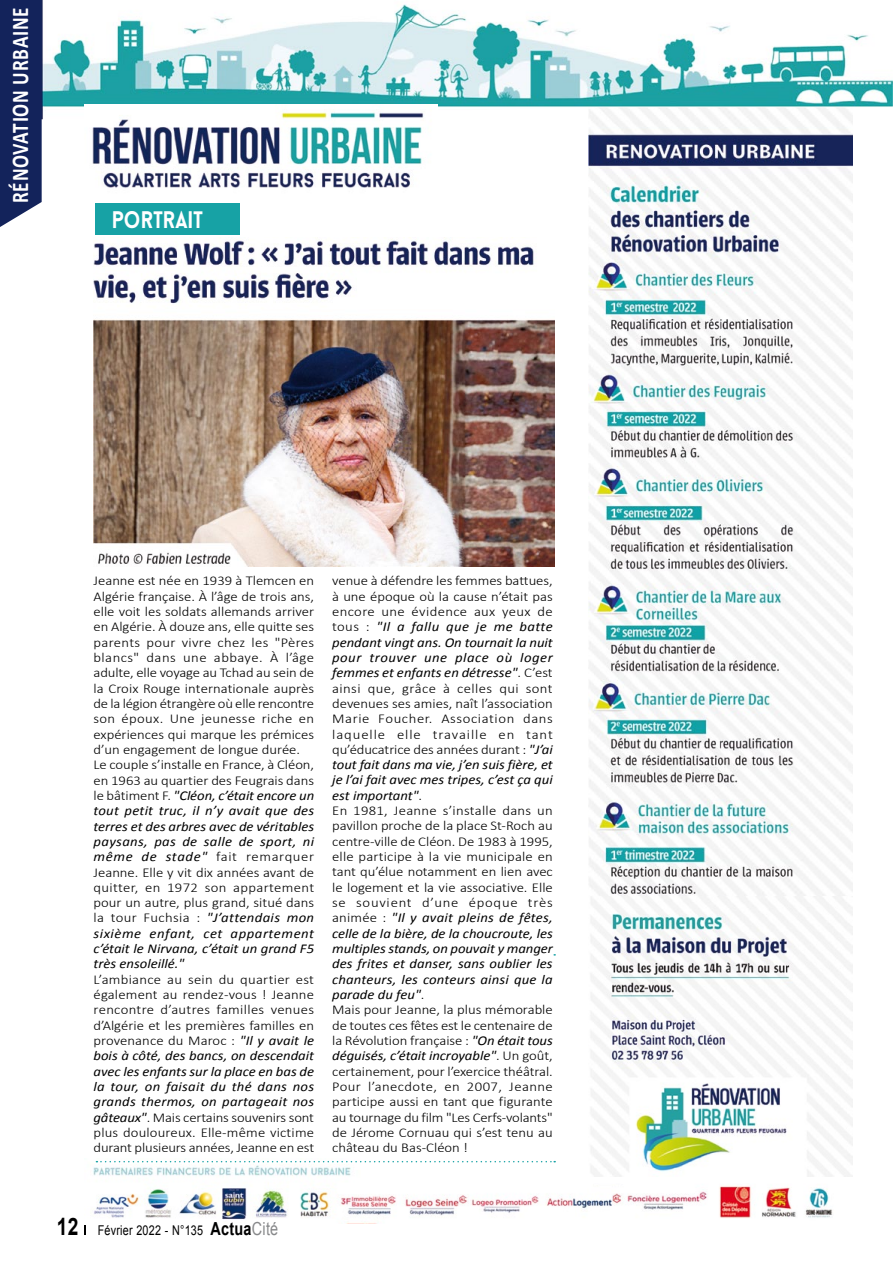
<style>
.page{position:relative;width:893px;height:1263px;background:#fff}
.page>*{position:absolute;margin:0;border:0;box-sizing:border-box;transform-origin:0 0}
.t1{font:700 24px "Calibri";letter-spacing:.04em;color:#fff;scale:.8 1}
.t2{font:700 24px "Baron Neue";color:#fff;scale:.88 1}
.t3{font:700 24px "Arial";color:#000;scale:.8 1}
.t4{font:300 13.5px/15.3px "Calibri";color:#000;scale:1.09 1}
.t5{font:13.5px "Arial";letter-spacing:.02em;color:#000;scale:.8 1}
.s1{font-weight:400;font-style:italic}
.s2{font-weight:700;font-size:18px}
.s3{font-size:18px;color:#87888a}
</style>
<div class="page">
<img style="left:591px;top:895px;width:261px;height:282px">
<img style="left:588px;top:120px;width:264px;height:775px">
<img style="left:42px;top:0;width:851px;height:120px">
<img style="left:93px;top:1160px;width:393px;height:63px">
<img style="left:469px;top:1183px;width:364px;height:40px">
<img style="left:85px;top:105px;width:353px;height:83px">
<img style="left:94px;top:237px;width:461px;height:329px">
<svg style="left:96px;top:1161px;width:459px;height:1px"></svg>
<div style="left:96px;top:204px;width:144px;height:31px;background:#17a2a5"></div>
<div style="left:0;top:0;width:42px;height:227px;background:#13235b"></div>
<h1 class="t1" style="left:5px;top:203px;width:246px;rotate:-90deg">Rénovation urbaine</h1>
<h1 class="t2" style="left:112px;top:205px;width:105px">PORTRAIT</h1>
<p class="t4" style="left:94px;top:573px;width:204px">Jeanne est née en 1939 à Tlemcen en Algérie française. À l’âge de trois ans, elle voit les soldats allemands arriver en Algérie. À douze ans, elle quitte ses parents pour vivre chez les "Pères blancs" dans une abbaye. À l’âge adulte, elle voyage au Tchad au sein de la Croix Rouge internationale auprès de la légion étrangère où elle rencontre son époux. Une jeunesse riche en expériences qui marque les prémices d’un engagement de longue durée.<br>Le couple s’installe en France, à Cléon, en 1963 au quartier des Feugrais dans le bâtiment F. <span class="s1">"Cléon, c’était encore un tout petit truc, il n’y avait que des terres et des arbres avec de véritables paysans, pas de salle de sport, ni même de stade"</span> fait remarquer Jeanne. Elle y vit dix années avant de quitter, en 1972 son appartement pour un autre, plus grand, situé dans la tour Fuchsia : <span class="s1">"J’attendais mon sixième enfant, cet appartement c’était le Nirvana, c’était un grand F5 très ensoleillé."</span></p>
<p class="t4" style="left:94px;top:971px;width:204px;text-align:justify">L’ambiance au sein du quartier est également au rendez-vous ! Jeanne rencontre d’autres familles venues d’Algérie et les premières familles en provenance du Maroc : <span class="s1">"Il y avait le bois à côté, des bancs, on descendait avec les enfants sur la place en bas de la tour, on faisait du thé dans nos grands thermos, on partageait nos gâteaux"</span>. Mais certains souvenirs sont plus douloureux. Elle-même victime durant plusieurs années, Jeanne en est</p>
<p class="t4" style="left:332px;top:573px;width:204px">venue à défendre les femmes battues, à une époque où la cause n’était pas encore une évidence aux yeux de tous : <span class="s1">"Il a fallu que je me batte pendant vingt ans. On tournait la nuit pour trouver une place où loger femmes et enfants en détresse"</span>. C’est ainsi que, grâce à celles qui sont devenues ses amies, naît l’association Marie Foucher. Association dans laquelle elle travaille en tant qu’éducatrice des années durant : <span class="s1">"J’ai tout fait dans ma vie, j’en suis fière, et je l’ai fait avec mes tripes, c’est ça qui est important"</span>.<br>En 1981, Jeanne s’installe dans un pavillon proche de la place St-Roch au centre-ville de Cléon. De 1983 à 1995, elle participe à la vie municipale en tant qu’élue notamment en lien avec le logement et la vie associative. Elle se souvient d’une époque très animée : <span class="s1">"Il y avait pleins de fêtes, celle de la bière, de la choucroute, les multiples stands, on pouvait y manger des frites et danser, sans oublier les chanteurs, les conteurs ainsi que la parade du feu"</span>.<br>Mais pour Jeanne, la plus mémorable de toutes ces fêtes est le centenaire de la Révolution française : <span class="s1">"On était tous déguisés, c’était incroyable"</span>. Un goût, certainement, pour l’exercice théâtral.<br>Pour l’anecdote, en 2007, Jeanne participe aussi en tant que figurante au tournage du film "Les Cerfs-volants" de Jérome Cornuau qui s’est tenu au château du Bas-Cléon !</p>
<h1 class="t3" style="left:57px;top:1210px;width:29px">12</h1>
<p class="t5" style="left:98px;top:1221px;width:227px">Février 2022 - N°135 <span class="s2">Actua</span><span class="s3">Cité</span></p>
</div>
